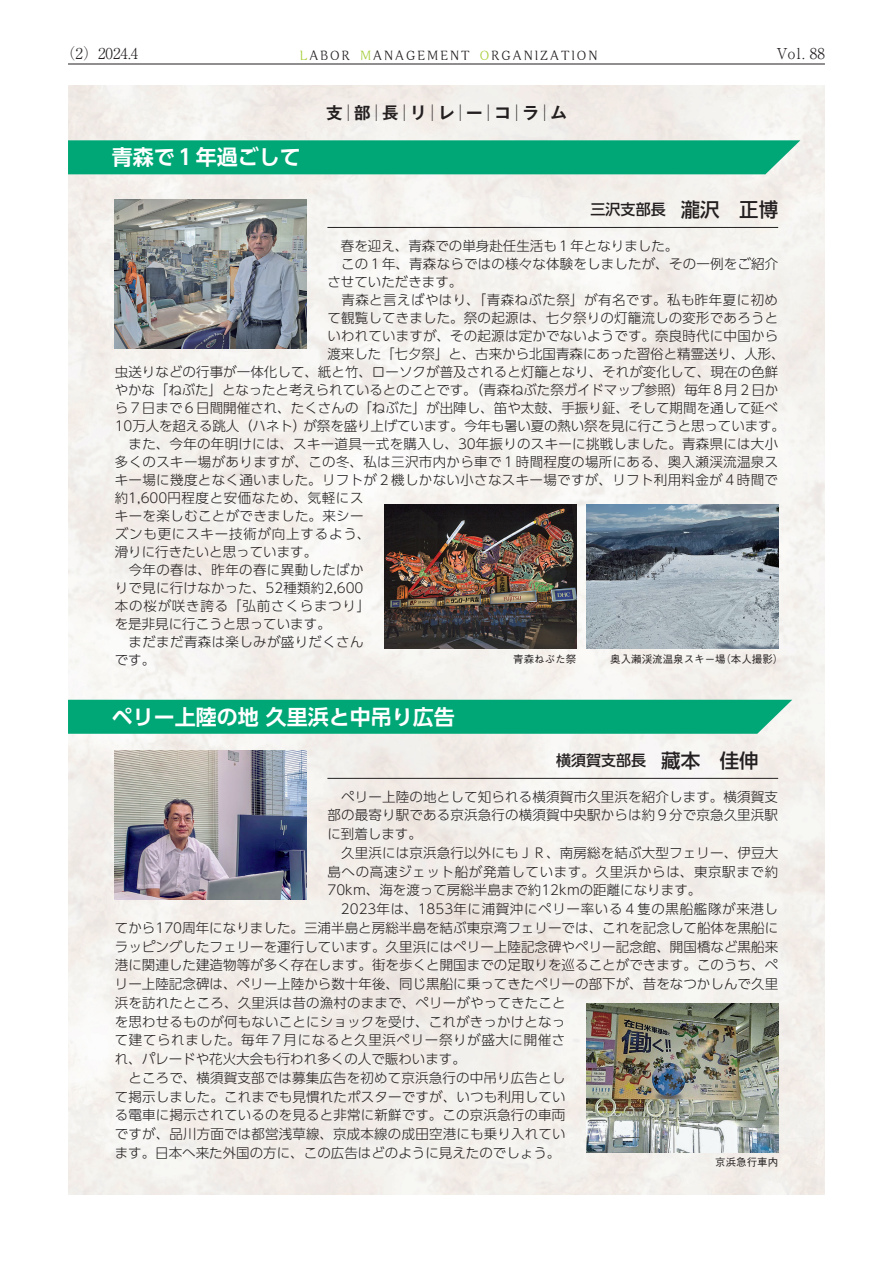
<style>
.page{position:relative;width:893px;height:1263px;background:#fff}
.page>*{position:absolute;margin:0;border:0;box-sizing:border-box;transform-origin:0 0}
.t1{font:700 21px "UD Shin Go Pr 6 De";color:#fff}
.t2{font:700 16.5px "Gothic MB101 Pr 6 De";color:#231f20}
.t3{font:500 15px "UD Shin Go Pr 6";color:#231f20}
.t4{font:300 15px "Ryumin Pr 6";color:#231f20}
.t5{font:300 13.5px "UD Shin Go Pr 6";letter-spacing:.01em;color:#231f20}
.t6{font:300 13.5px "UD Shin Go Pr 6";letter-spacing:.05em;color:#231f20}
.t7{font:300 13.5px "UD Shin Go Pr 6";letter-spacing:.045em;color:#231f20}
.t8{font:300 13.5px "UD Shin Go Pr 6";letter-spacing:-.01em;color:#231f20}
.t9{font:300 13.5px "UD Shin Go Pr 6";letter-spacing:.06em;color:#231f20}
.t10{font:300 13.5px "UD Shin Go Pr 6";letter-spacing:.03em;color:#231f20}
.t11{font:13.5px "Kaimin Tu Std";letter-spacing:.17em;color:#231f20;scale:.9 1}
.t12{font:500 10.5px "Gothic BBB Pr 6";color:#231f20}
.s1{color:#a6ce39}
.s2{font-family:"Gothic MB101 Pr 6";font-weight:300}
.s3{font-size:19.5px}
</style>
<div class="page">
<img style="left:68px;top:85px;width:757px;height:1110px">
<div style="left:68px;top:700px;width:724px;height:34px;background:#00a776"></div>
<div style="left:68px;top:140px;width:732px;height:34px;background:#00a776"></div>
<hr style="left:327px;top:778px;width:451px;height:1px;background:#231f20">
<hr style="left:327px;top:227px;width:451px;height:1px;background:#231f20">
<hr style="left:68px;top:64px;width:757px;height:1px;background:#231f20">
<img style="left:115px;top:751px;width:191px;height:149px">
<img style="left:115px;top:200px;width:191px;height:149px">
<img style="left:587px;top:1003px;width:191px;height:149px">
<img style="left:587px;top:504px;width:191px;height:145px">
<img style="left:385px;top:504px;width:191px;height:145px">
<p class="t4" style="left:61px;top:42px;width:79px">（2）2024.4</p>
<p class="t11" style="left:300px;top:45px;width:332px"><span class="s1">L</span>ABOR <span class="s1">M</span>ANAGEMENT <span class="s1">O</span>RGANIZATION</p>
<p class="t4" style="left:776px;top:42px;width:50px">Vol. 88</p>
<h1 class="t1" style="left:112px;top:140px;width:191px">青森で１年過ごして</h1>
<p class="t2" style="left:326px;top:99px;width:242px">支<span class="s2">｜</span>部<span class="s2">｜</span>長<span class="s2">｜</span>リ<span class="s2">｜</span>レ<span class="s2">｜</span>ー<span class="s2">｜</span>コ<span class="s2">｜</span>ラ<span class="s2">｜</span>ム</p>
<p class="t3" style="left:591px;top:197px;width:189px">三沢支部長　<span class="s3">瀧沢　正博</span></p>
<p class="t5" style="left:327px;top:235px;width:352px">　春を迎え、青森での単身赴任生活も１年となりました。</p>
<p class="t5" style="left:327px;top:253px;width:452px">　この１年、青森ならではの様々な体験をしましたが、その一例をご紹介</p>
<p class="t5" style="left:327px;top:271px;width:136px">させていただきます。</p>
<p class="t10" style="left:327px;top:289px;width:452px">　青森と言えばやはり、「青森ねぶた祭」が有名です。私も昨年夏に初め</p>
<p class="t5" style="left:327px;top:307px;width:452px">て観覧してきました。祭の起源は、七夕祭りの灯籠流しの変形であろうと</p>
<p class="t5" style="left:327px;top:325px;width:452px">いわれていますが、その起源は定かでないようです。奈良時代に中国から</p>
<p class="t5" style="left:327px;top:343px;width:459px">渡来した「七夕祭」と、古来から北国青森にあった習俗と精霊送り、人形、</p>
<p class="t5" style="left:115px;top:361px;width:665px">虫送りなどの行事が一体化して、紙と竹、ローソクが普及されると灯籠となり、それが変化して、現在の色鮮</p>
<p class="t5" style="left:115px;top:379px;width:665px">やかな「ねぶた」となったと考えられているとのことです。（青森ねぶた祭ガイドマップ参照）毎年８月２日か</p>
<p class="t5" style="left:115px;top:397px;width:665px">ら７日まで６日間開催され、たくさんの「ねぶた」が出陣し、笛や太鼓、手振り鉦、そして期間を通して延べ</p>
<p class="t8" style="left:115px;top:415px;width:672px">10万人を超える跳人（ハネト）が祭を盛り上げています。今年も暑い夏の熱い祭を見に行こうと思っています。</p>
<p class="t5" style="left:115px;top:433px;width:665px">　また、今年の年明けには、スキー道具一式を購入し、30年振りのスキーに挑戦しました。青森県には大小</p>
<p class="t5" style="left:115px;top:451px;width:665px">多くのスキー場がありますが、この冬、私は三沢市内から車で１時間程度の場所にある、奥入瀬渓流温泉ス</p>
<p class="t5" style="left:115px;top:469px;width:665px">キー場に幾度となく通いました。リフトが２機しかない小さなスキー場ですが、リフト利用料金が４時間で</p>
<p class="t7" style="left:115px;top:487px;width:250px">約1,600円程度と安価なため、気軽にス</p>
<p class="t5" style="left:115px;top:505px;width:250px">キーを楽しむことができました。来シー</p>
<p class="t9" style="left:115px;top:523px;width:257px">ズンも更にスキー技術が向上するよう、</p>
<p class="t5" style="left:115px;top:541px;width:204px">滑りに行きたいと思っています。</p>
<p class="t5" style="left:115px;top:559px;width:250px">　今年の春は、昨年の春に異動したばか</p>
<p class="t5" style="left:115px;top:577px;width:250px">りで見に行けなかった、52種類約2,600</p>
<p class="t9" style="left:115px;top:595px;width:257px">本の桜が咲き誇る「弘前さくらまつり」</p>
<p class="t5" style="left:115px;top:613px;width:217px">を是非見に行こうと思っています。</p>
<p class="t5" style="left:115px;top:631px;width:250px">　まだまだ青森は楽しみが盛りだくさん</p>
<p class="t5" style="left:115px;top:649px;width:42px">です。</p>
<p class="t12" style="left:513px;top:650px;width:64px">青森ねぶた祭</p>
<p class="t12" style="left:610px;top:650px;width:175px">奥入瀬渓流温泉スキー場（本人撮影）</p>
<h1 class="t1" style="left:112px;top:700px;width:344px">ペリー上陸の地 久里浜と中吊り広告</h1>
<p class="t3" style="left:556px;top:748px;width:224px">横須賀支部長　<span class="s3">藏本　佳伸　</span></p>
<p class="t5" style="left:327px;top:786px;width:452px">　ペリー上陸の地として知られる横須賀市久里浜を紹介します。横須賀支</p>
<p class="t5" style="left:327px;top:804px;width:452px">部の最寄り駅である京浜急行の横須賀中央駅からは約９分で京急久里浜駅</p>
<p class="t5" style="left:327px;top:823px;width:96px">に到着します。</p>
<p class="t5" style="left:327px;top:842px;width:452px">　久里浜には京浜急行以外にもＪＲ、南房総を結ぶ大型フェリー、伊豆大</p>
<p class="t6" style="left:327px;top:861px;width:452px">島への高速ジェット船が発着しています。久里浜からは、東京駅まで約</p>
<p class="t5" style="left:327px;top:879px;width:375px">70km、海を渡って房総半島まで約12kmの距離になります。</p>
<p class="t6" style="left:327px;top:898px;width:452px">　2023年は、1853年に浦賀沖にペリー率いる４隻の黒船艦隊が来港し</p>
<p class="t5" style="left:115px;top:917px;width:665px">てから170周年になりました。三浦半島と房総半島を結ぶ東京湾フェリーでは、これを記念して船体を黒船に</p>
<p class="t5" style="left:115px;top:936px;width:665px">ラッピングしたフェリーを運行しています。久里浜にはペリー上陸記念碑やペリー記念館、開国橋など黒船来</p>
<p class="t5" style="left:115px;top:954px;width:665px">港に関連した建造物等が多く存在します。街を歩くと開国までの足取りを巡ることができます。このうち、ペ</p>
<p class="t5" style="left:115px;top:973px;width:665px">リー上陸記念碑は、ペリー上陸から数十年後、同じ黒船に乗ってきたペリーの部下が、昔をなつかしんで久里</p>
<p class="t5" style="left:115px;top:992px;width:452px">浜を訪れたところ、久里浜は昔の漁村のままで、ペリーがやってきたこと</p>
<p class="t5" style="left:115px;top:1011px;width:452px">を思わせるものが何もないことにショックを受け、これがきっかけとなっ</p>
<p class="t7" style="left:115px;top:1029px;width:452px">て建てられました。毎年７月になると久里浜ペリー祭りが盛大に開催さ</p>
<p class="t5" style="left:115px;top:1048px;width:352px">れ、パレードや花火大会も行われ多くの人で賑わいます。</p>
<p class="t5" style="left:115px;top:1067px;width:452px">　ところで、横須賀支部では募集広告を初めて京浜急行の中吊り広告とし</p>
<p class="t5" style="left:115px;top:1086px;width:452px">て掲示しました。これまでも見慣れたポスターですが、いつも利用してい</p>
<p class="t5" style="left:115px;top:1104px;width:452px">る電車に掲示されているのを見ると非常に新鮮です。この京浜急行の車両</p>
<p class="t5" style="left:115px;top:1123px;width:452px">ですが、品川方面では都営浅草線、京成本線の成田空港にも乗り入れてい</p>
<p class="t5" style="left:115px;top:1142px;width:447px">ます。日本へ来た外国の方に、この広告はどのように見えたのでしょう。</p>
<p class="t12" style="left:715px;top:1154px;width:64px">京浜急行車内</p>
</div>
